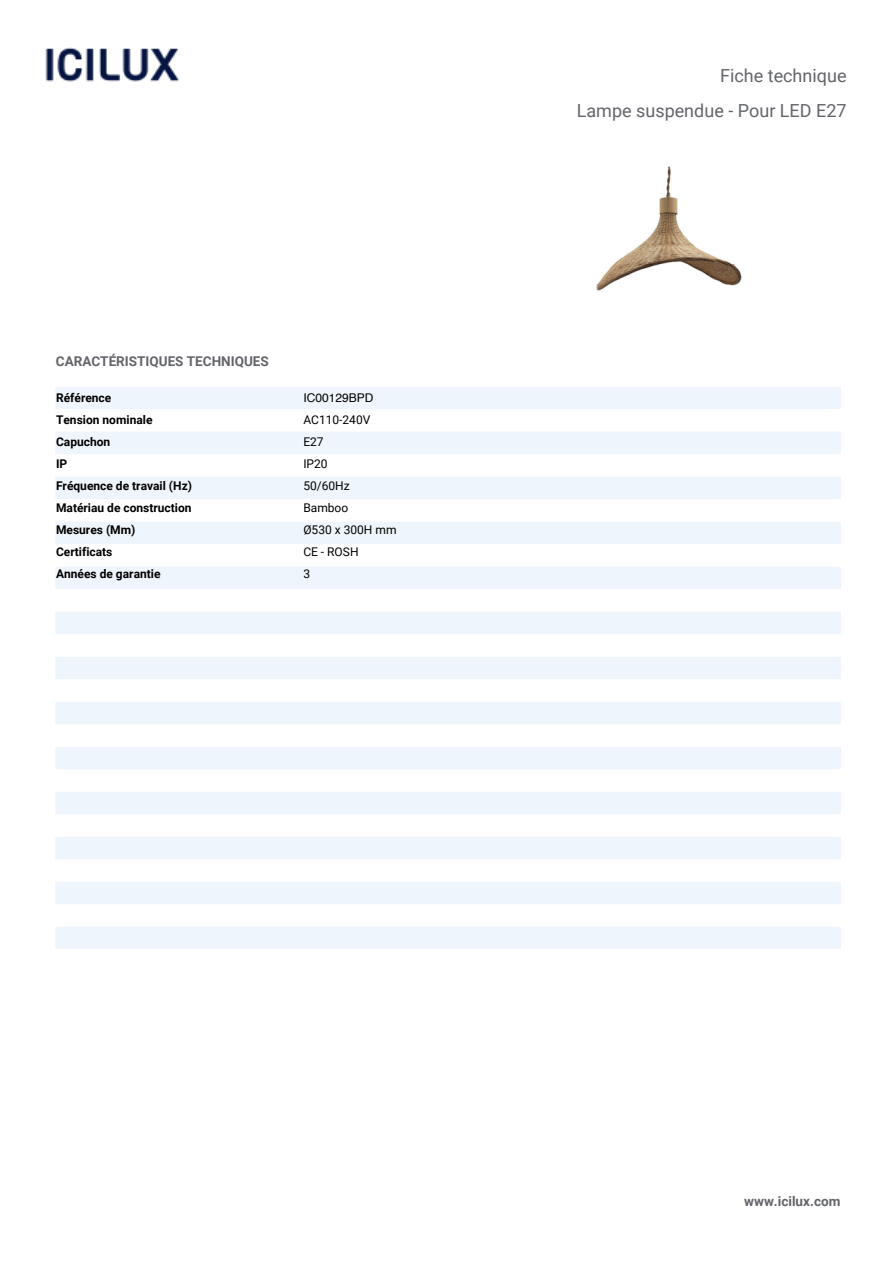
<style>
.page{position:relative;width:894px;height:1264px;background:#fff}
.page>*{position:absolute;margin:0;border:0;box-sizing:border-box;transform-origin:0 0}
.t1{font:18px/34.8px "Roboto";color:#63656a;text-align:right}
.t2{font:700 13.5px "Roboto";color:#63656a}
.t3{font:700 12px/22px "Roboto";color:#000}
.t4{font:12px "Roboto";color:#000}
.t5{font:12px "Helvetica";color:#000}
</style>
<div class="page">
<svg style="left:55px;top:387px;width:785px;height:561px;fill:#eef5fc"></svg>
<img style="left:45px;top:47px;width:135px;height:35px">
<img style="left:596px;top:166px;width:146px;height:125px">
<h2 class="t2" style="left:56px;top:353px;width:214px">CARACTÉRISTIQUES TECHNIQUES</h2>
<h4 class="t3" style="left:56px;top:387px;width:137px">Référence<br>Tension nominale<br>Capuchon<br>IP<br>Fréquence de travail (Hz)<br>Matériau de construction<br>Mesures (Mm)<br>Certificats<br>Années de garantie</h4>
<h4 class="t5" style="left:303px;top:393px;width:71px">IC00129BPD</h4>
<p class="t4" style="left:303px;top:413px;width:69px">AC110-240V</p>
<p class="t4" style="left:303px;top:435px;width:22px">E27</p>
<p class="t4" style="left:303px;top:457px;width:26px">IP20</p>
<p class="t4" style="left:303px;top:479px;width:48px">50/60Hz</p>
<p class="t4" style="left:303px;top:501px;width:46px">Bamboo</p>
<p class="t4" style="left:303px;top:523px;width:95px">Ø530 x 300H mm</p>
<p class="t4" style="left:303px;top:545px;width:57px">CE - ROSH</p>
<p class="t4" style="left:303px;top:567px;width:8px">3</p>
<h1 class="t1" style="left:576px;top:59px;width:271px">Fiche technique<br>Lampe suspendue - Pour LED E27</h1>
<h3 class="t2" style="left:744px;top:1193px;width:98px">www.icilux.com</h3>
</div>
